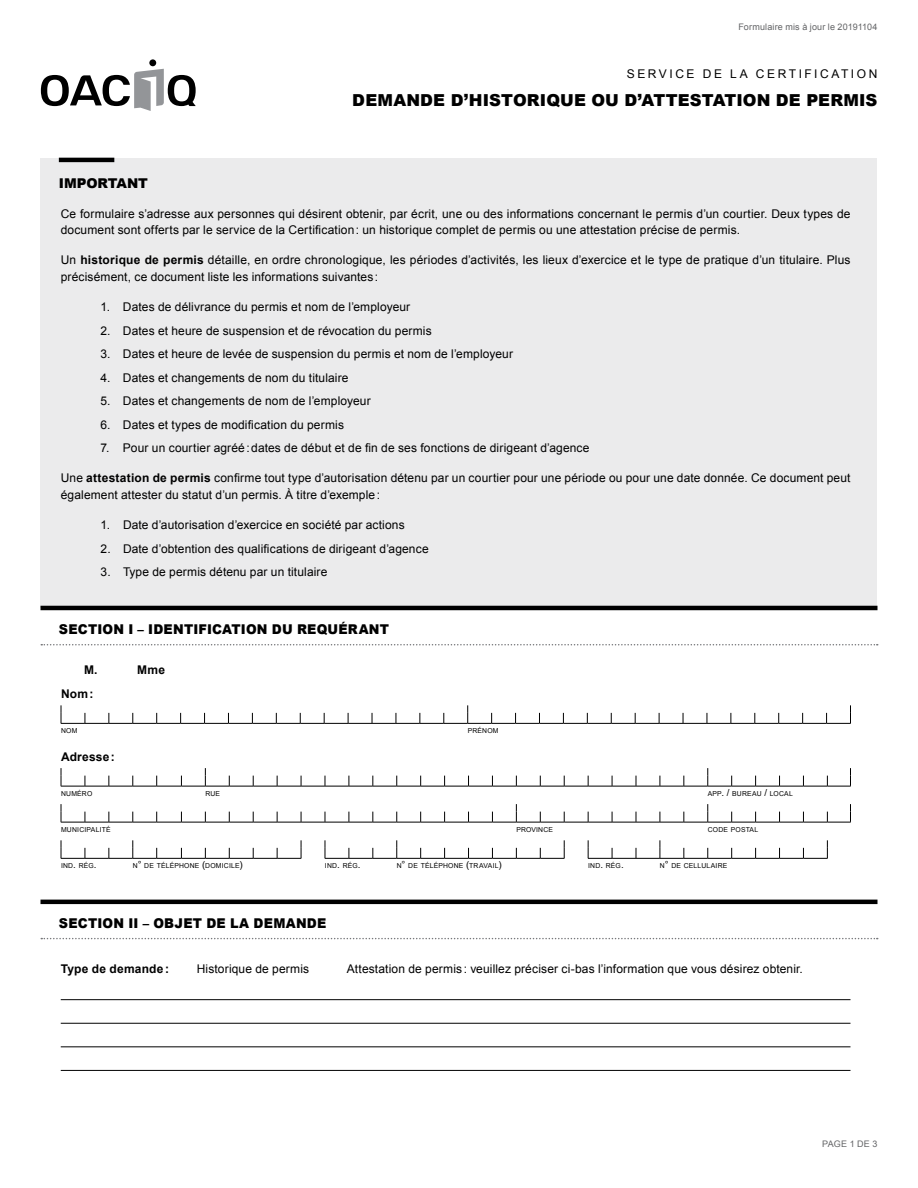
<style>
.page{position:relative;width:918px;height:1188px;background:#fff}
.page>*{position:absolute;margin:0;border:0;box-sizing:border-box;transform-origin:0 0}
.t1{font:900 16.5px "Arial";letter-spacing:.005em;color:#000}
.t2{font:900 13.5px "Arial";letter-spacing:.015em;color:#000;scale:.95 1}
.t3{font:900 13.5px "Arial";letter-spacing:-.005em;color:#000}
.t4{font:12px/16.5px "Arial";letter-spacing:.01em;color:#000}
.t5{font:700 12px "Arial";letter-spacing:.02em;color:#000}
.t6{font:12px "Arial";letter-spacing:.215em;color:#000}
.t7{font:9px "Arial";letter-spacing:.02em;color:#636466}
.t8{font:6.9px "Arial";letter-spacing:.03em;color:#000}
.s1{font-weight:700}
.s2{font-size:9.75px}
</style>
<div class="page">
<div style="left:149px;top:59px;width:7px;height:7px;background:#000;border-radius:50%"></div>
<svg style="left:41px;top:69px;width:155px;height:41px"></svg>
<div style="left:40px;top:158px;width:838px;height:450px;background:#ebebec"></div>
<hr style="left:59px;top:158px;width:55px;height:4px;background:#000">
<hr style="left:40px;top:606px;width:838px;height:4px;background:#000">
<svg style="left:41px;top:644px;width:837px;height:1px"></svg>
<hr style="left:40px;top:900px;width:838px;height:4px;background:#000">
<svg style="left:41px;top:938px;width:837px;height:1px"></svg>
<hr style="left:61px;top:999px;width:789px;height:1px;background:#000">
<hr style="left:61px;top:1023px;width:789px;height:1px;background:#000">
<hr style="left:61px;top:1047px;width:789px;height:1px;background:#000">
<hr style="left:61px;top:1070px;width:789px;height:1px;background:#000">
<svg style="left:61px;top:705px;width:790px;height:19px"></svg>
<svg style="left:61px;top:840px;width:241px;height:19px"></svg>
<svg style="left:61px;top:768px;width:790px;height:19px"></svg>
<svg style="left:61px;top:804px;width:790px;height:19px"></svg>
<svg style="left:325px;top:840px;width:240px;height:19px"></svg>
<svg style="left:588px;top:840px;width:240px;height:19px"></svg>
<p class="t7" style="left:738px;top:21px;width:141px">Formulaire mis à jour le 20191104</p>
<p class="t6" style="left:627px;top:66px;width:252px">SERVICE DE LA CERTIFICATION</p>
<h1 class="t1" style="left:352px;top:88px;width:527px">DEMANDE D’HISTORIQUE OU D’ATTESTATION DE PERMIS</h1>
<p class="t3" style="left:59px;top:173px;width:91px">IMPORTANT</p>
<p class="t4" style="left:61px;top:205px;width:791px">Ce formulaire s’adresse aux personnes qui désirent obtenir, par écrit, une ou des informations concernant le permis d’un courtier. Deux types de document sont offerts par le service de la Certification: un historique complet de permis ou une attestation précise de permis.</p>
<p class="t4" style="left:61px;top:252px;width:791px">Un <span class="s1">historique de permis</span> détaille, en ordre chronologique, les périodes d’activités, les lieux d’exercice et le type de pratique d’un titulaire. Plus précisément, ce document liste les informations suivantes:</p>
<p class="t4" style="left:100px;top:299px;width:311px">1. Dates de délivrance du permis et nom de l’employeur</p>
<p class="t4" style="left:100px;top:322px;width:333px">2. Dates et heure de suspension et de révocation du permis</p>
<p class="t4" style="left:100px;top:346px;width:414px">3. Dates et heure de levée de suspension du permis et nom de l’employeur</p>
<p class="t4" style="left:100px;top:369px;width:250px">4. Dates et changements de nom du titulaire</p>
<p class="t4" style="left:100px;top:393px;width:272px">5. Dates et changements de nom de l’employeur</p>
<p class="t4" style="left:100px;top:417px;width:245px">6. Dates et types de modification du permis</p>
<p class="t4" style="left:100px;top:440px;width:491px">7. Pour un courtier agréé:dates de début et de fin de ses fonctions de dirigeant d’agence</p>
<p class="t4" style="left:61px;top:470px;width:791px">Une <span class="s1">attestation de permis</span> confirme tout type d’autorisation détenu par un courtier pour une période ou pour une date donnée. Ce document peut également attester du statut d’un permis. À titre d’exemple:</p>
<p class="t4" style="left:101px;top:517px;width:306px">1. Date d’autorisation d’exercice en société par actions</p>
<p class="t4" style="left:101px;top:541px;width:330px">2. Date d’obtention des qualifications de dirigeant d’agence</p>
<p class="t4" style="left:101px;top:564px;width:228px">3. Type de permis détenu par un titulaire</p>
<p class="t2" style="left:59px;top:620px;width:349px">SECTION I – IDENTIFICATION DU REQUÉRANT</p>
<p class="t5" style="left:84px;top:662px;width:15px">M.</p>
<p class="t5" style="left:137px;top:662px;width:29px">Mme</p>
<p class="t5" style="left:61px;top:686px;width:34px">Nom:</p>
<p class="t8" style="left:61px;top:727px;width:18px">NOM</p>
<p class="t8" style="left:468px;top:727px;width:32px">PRÉNOM</p>
<p class="t5" style="left:61px;top:748px;width:55px">Adresse:</p>
<p class="t8" style="left:61px;top:789px;width:33px">NUMÉRO</p>
<p class="t8" style="left:205px;top:789px;width:16px">RUE</p>
<p class="t8" style="left:708px;top:789px;width:87px">APP<span class="s2">. /</span> BUREAU <span class="s2">/</span> LOCAL</p>
<p class="t8" style="left:61px;top:825px;width:51px">MUNICIPALITÉ</p>
<p class="t8" style="left:516px;top:825px;width:38px">PROVINCE</p>
<p class="t8" style="left:708px;top:825px;width:52px">CODE POSTAL</p>
<p class="t8" style="left:61px;top:861px;width:37px">IND<span class="s2">.</span> RÉG<span class="s2">.</span></p>
<p class="t8" style="left:133px;top:861px;width:111px">N<span class="s2">°</span> DE TÉLÉPHONE <span class="s2">(</span>DOMICILE<span class="s2">)</span></p>
<p class="t8" style="left:325px;top:861px;width:37px">IND<span class="s2">.</span> RÉG<span class="s2">.</span></p>
<p class="t8" style="left:397px;top:861px;width:106px">N<span class="s2">°</span> DE TÉLÉPHONE <span class="s2">(</span>TRAVAIL<span class="s2">)</span></p>
<p class="t8" style="left:588px;top:861px;width:37px">IND<span class="s2">.</span> RÉG<span class="s2">.</span></p>
<p class="t8" style="left:660px;top:861px;width:69px">N<span class="s2">°</span> DE CELLULAIRE</p>
<p class="t2" style="left:59px;top:913px;width:283px">SECTION II – OBJET DE LA DEMANDE</p>
<p class="t5" style="left:61px;top:961px;width:110px">Type de demande:</p>
<p class="t4" style="left:197px;top:961px;width:114px">Historique de permis</p>
<p class="t4" style="left:347px;top:961px;width:458px">Attestation de permis : veuillez préciser ci-bas l’information que vous désirez obtenir.</p>
<p class="t7" style="left:822px;top:1138px;width:57px">PAGE 1 DE 3</p>
</div>
